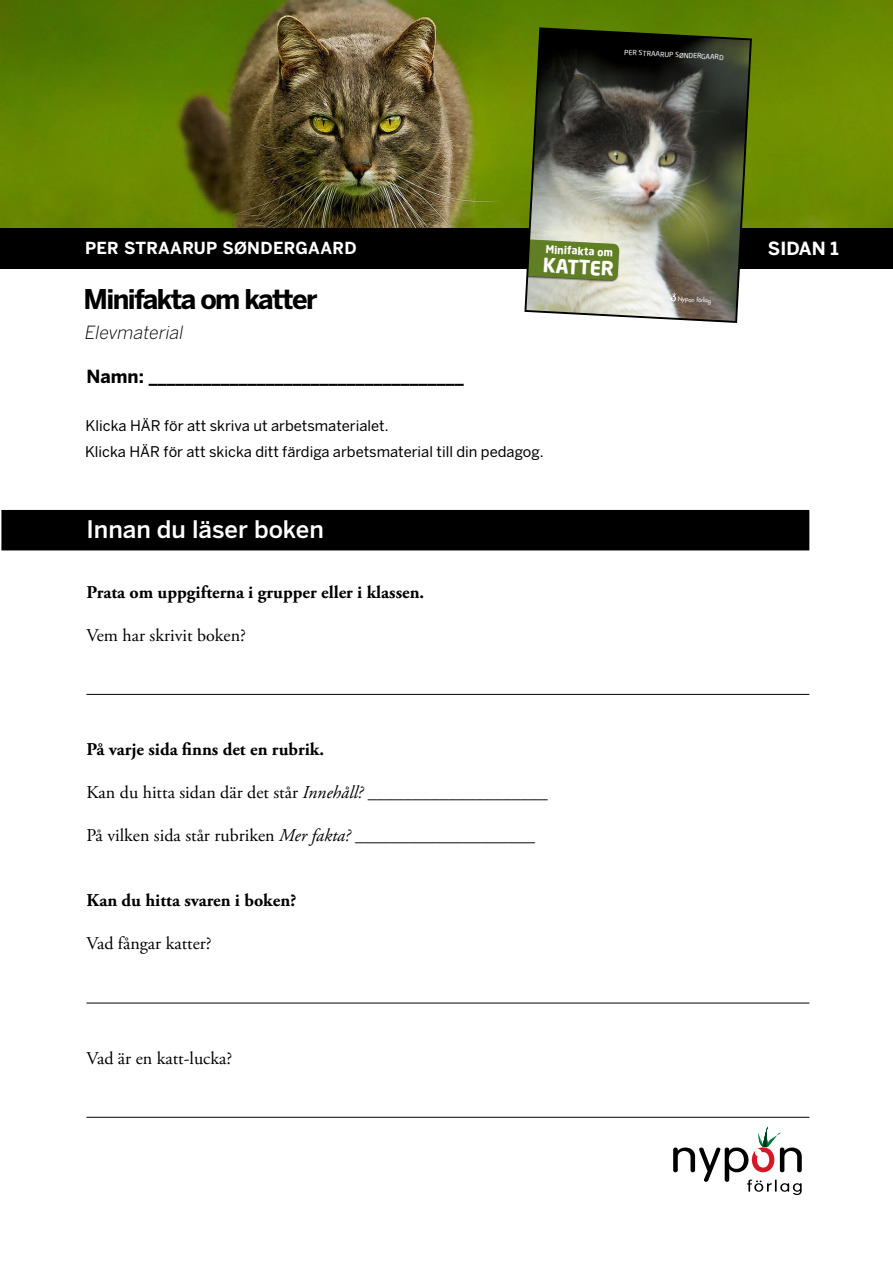
<style>
.page{position:relative;width:893px;height:1263px;background:#fff}
.page>*{position:absolute;margin:0;border:0;box-sizing:border-box;transform-origin:0 0}
.t1{font:700 27px "Benton Sans";letter-spacing:-.06em;color:#000}
.t2{font:500 24px "Benton Sans";color:#fff}
.t3{font:700 19.35px "Neo Sans Pro";color:#fff}
.t4{font:18px "Adobe Garamond Pro";color:#000}
.t5{font:700 18px "Adobe Garamond Pro";color:#000}
.t6{font:700 18px "Benton Sans";color:#000}
.t7{font:italic 300 18px "Benton Sans";color:#000}
.t8{font:700 18px "Benton Sans";color:#fff}
.t9{font:700 16.5px "Benton Sans";letter-spacing:.02em;color:#fff}
.t10{font:14.7px/26.5px "Benton Sans";color:#000}
.t11{font:700 10.8px "Neo Sans Pro";color:#fff}
.t12{font:7.05px "Neo Sans Pro";color:#fff}
.t13{font:5.85px "Futura";color:#fff}
.s1{font-style:italic}
</style>
<div class="page">
<img style="left:0;top:0;width:893px;height:229px">
<div style="left:0;top:229px;width:893px;height:40px;background:#000"></div>
<svg style="left:673px;top:1126px;width:129px;height:69px"></svg>
<svg style="left:523px;top:26px;width:230px;height:297px;background:#696e56"></svg>
<div style="left:1px;top:510px;width:808px;height:40px;background:#000"></div>
<hr style="left:86px;top:694px;width:723px;height:1px;background:#000">
<hr style="left:86px;top:1003px;width:723px;height:1px;background:#000">
<hr style="left:86px;top:1117px;width:723px;height:1px;background:#000">
<p class="t12" style="left:625px;top:48px;width:101px;rotate:3deg">PER STRAARUP SØNDERGAARD</p>
<p class="t9" style="left:85px;top:238px;width:273px">PER STRAARUP SØNDERGAARD</p>
<p class="t8" style="left:768px;top:238px;width:72px">SIDAN 1</p>
<h1 class="t1" style="left:84px;top:283px;width:235px">Minifakta om katter</h1>
<p class="t13" style="left:678px;top:295px;width:35px;rotate:3deg">Nypon förlag</p>
<p class="t11" style="left:546px;top:242px;width:69px;rotate:3deg">Minifakta om</p>
<p class="t3" style="left:544px;top:253px;width:73px;rotate:3deg">KATTER</p>
<p class="t7" style="left:85px;top:322px;width:100px">Elevmaterial</p>
<p class="t6" style="left:86px;top:366px;width:379px">Namn: ___________________________________</p>
<p class="t10" style="left:85px;top:412px;width:460px">Klicka HÄR för att skriva ut arbetsmaterialet.<br>Klicka HÄR för att skicka ditt färdiga arbetsmaterial till din pedagog.</p>
<h2 class="t2" style="left:86px;top:515px;width:239px">Innan du läser boken</h2>
<p class="t5" style="left:86px;top:581px;width:339px">Prata om uppgifterna i grupper eller i klassen.</p>
<p class="t4" style="left:86px;top:624px;width:161px">Vem har skrivit boken?</p>
<p class="t5" style="left:86px;top:739px;width:239px">På varje sida finns det en rubrik.</p>
<p class="t4" style="left:86px;top:782px;width:463px">Kan du hitta sidan där det står <span class="s1">Innehåll?</span> ____________________</p>
<p class="t4" style="left:86px;top:825px;width:450px">På vilken sida står rubriken <span class="s1">Mer fakta?</span> ____________________</p>
<p class="t5" style="left:86px;top:890px;width:211px">Kan du hitta svaren i boken?</p>
<p class="t4" style="left:86px;top:933px;width:127px">Vad fångar katter?</p>
<p class="t4" style="left:86px;top:1047px;width:147px">Vad är en katt-lucka?</p>
</div>
